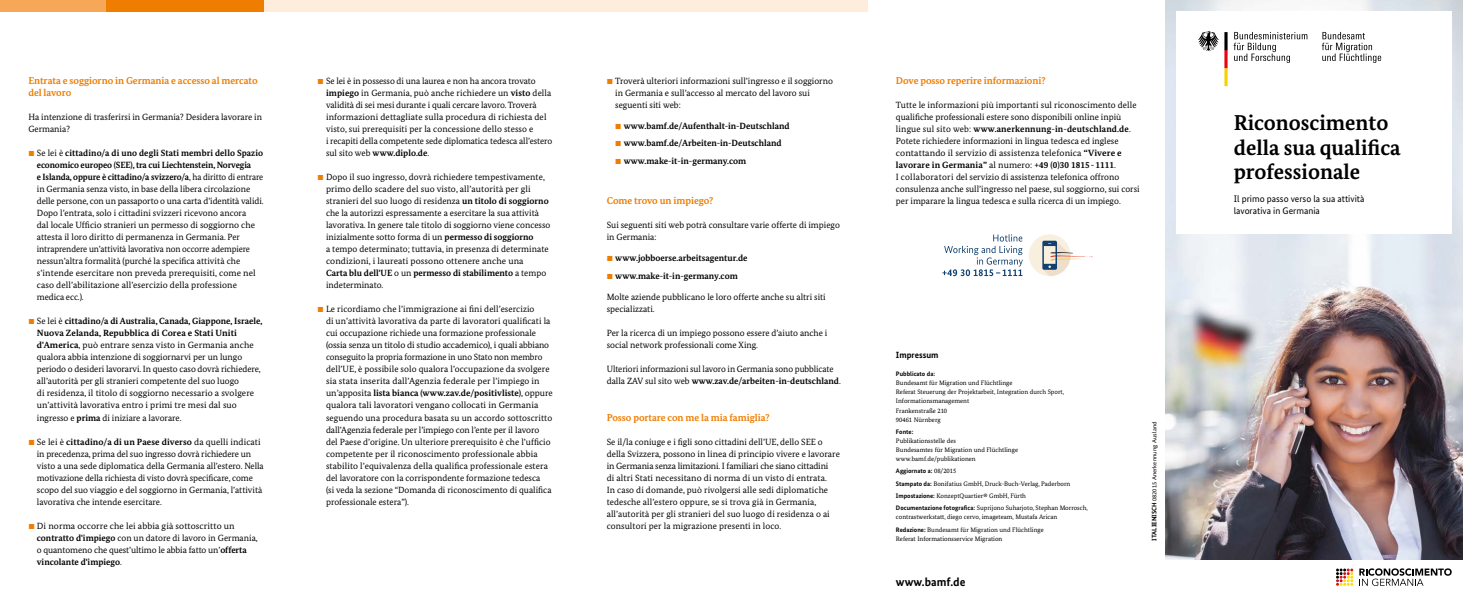
<style>
.page{position:relative;width:1463px;height:596px;background:#fff}
.page>*{position:absolute;margin:0;border:0;box-sizing:border-box;transform-origin:0 0}
.t1{font:700 21.5px/24.5px "Bundes Serif";color:#000}
.t2{font:700 12px "Bundes Sans";color:#000}
.t3{font:700 10px/12px "Bundes Serif";letter-spacing:-.005em;color:#ef7d00}
.t4{font:9.5px/12.5px "Bundes Sans";color:#000}
.t5{font:9px/12px "Bundes Serif";color:#000}
.t6{font:700 9px/17.7px "Bundes Serif";color:#000}
.t7{font:700 9px "Bundes Sans";color:#000}
.t8{font:6.5px/9px "Bundes Serif";color:#000}
.t9{font:700 6.5px "Bundes Sans";color:#000}
.t10{font:6px "Bundes Sans";letter-spacing:.01em;color:#000;scale:1.07 1}
.s1{font-weight:700}
.s2{font-family:"Bundes Serif";font-weight:400}
.s3{font-family:"Bundes Sans";font-weight:700}
.s4{font-size:7.6px}
.s5{font-weight:700;font-size:6.5px}
</style>
<div class="page">
<div style="left:0;top:0;width:108px;height:12px;background:#f6a758"></div>
<img style="left:1165px;top:0;width:298px;height:559px">
<div style="left:1176px;top:11px;width:275px;height:223px;background:#fff"></div>
<svg style="left:1198px;top:31px;width:29px;height:55px"></svg>
<svg style="left:1233px;top:32px;width:74px;height:31px"></svg>
<svg style="left:1322px;top:32px;width:59px;height:31px"></svg>
<div style="left:261px;top:0;width:606px;height:12px;background:#feeddd"></div>
<div style="left:106px;top:0;width:158px;height:12px;background:#ef7d00"></div>
<div style="left:1029px;top:234px;width:41px;height:42px;background:#f8efdf;border-radius:50%"></div>
<img style="left:1070px;top:255px;width:13px;height:2px">
<svg style="left:1083px;top:256px;width:10px;height:4px"></svg>
<img style="left:1070px;top:258px;width:12px;height:2px">
<svg style="left:1042px;top:240px;width:28px;height:36px"></svg>
<svg style="left:942px;top:234px;width:81px;height:42px"></svg>
<svg style="left:1336px;top:568px;width:17px;height:17px"></svg>
<svg style="left:1359px;top:568px;width:92px;height:17px"></svg>
<p class="t3" style="left:28px;top:74px;width:231px">Entrata e soggiorno in Germania e accesso al mercato del lavoro</p>
<p class="t5" style="left:28px;top:111px;width:235px">Ha intenzione di trasferirsi in Germania? Desidera lavorare in<br>Germania?</p>
<p class="t5" style="left:37px;top:147px;width:228px">Se lei è <span class="s1">cittadino/a di uno degli Stati membri dello Spazio economico europeo (SEE), tra cui Liechtenstein, Norvegia<br>e Islanda, oppure è cittadino/a svizzero/a</span>, ha diritto di entrare in Germania senza visto, in base della libera circolazione delle persone, con un passaporto o una carta dʼidentità validi.<br>Dopo lʼentrata, solo i cittadini svizzeri ricevono ancora<br>dal locale Ufficio stranieri un permesso di soggiorno che attesta il loro diritto di permanenza in Germania. Per intraprendere unʼattività lavorativa non occorre adempiere nessunʼaltra formalità (purché la specifica attività che sʼintende esercitare non preveda prerequisiti, come nel caso dellʼabilitazione allʼesercizio della professione medica ecc.).</p>
<p class="t5" style="left:37px;top:315px;width:227px">Se lei è <span class="s1">cittadino/a di Australia, Canada, Giappone, Israele, Nuova Zelanda, Repubblica di Corea e Stati Uniti d'America</span>, può entrare senza visto in Germania anche qualora abbia intenzione di soggiornarvi per un lungo periodo o desideri lavorarvi. In questo caso dovrà richiedere, allʼautorità per gli stranieri competente del suo luogo<br>di residenza, il titolo di soggiorno necessario a svolgere unʼattività lavorativa entro i primi tre mesi dal suo ingresso e <span class="s1">prima</span> di iniziare a lavorare.</p>
<p class="t5" style="left:37px;top:435px;width:228px">Se lei è <span class="s1">cittadino/a di un Paese diverso</span> da quelli indicati in precedenza, prima del suo ingresso dovrà richiedere un visto a una sede diplomatica della Germania allʼestero. Nella motivazione della richiesta di visto dovrà specificare, come scopo del suo viaggio e del soggiorno in Germania, lʼattività lavorativa che intende esercitare.</p>
<p class="t5" style="left:37px;top:519px;width:222px">Di norma occorre che lei abbia già sottoscritto un <span class="s1">contratto d'impiego</span> con un datore di lavoro in Germania, o quantomeno che questʼultimo le abbia fatto unʼ<span class="s1">offerta vincolante d'impiego</span>.</p>
<p class="t5" style="left:326px;top:75px;width:228px">Se lei è in possesso di una laurea e non ha ancora trovato <span class="s1">impiego</span> in Germania, può anche richiedere un <span class="s1">visto</span> della validità di sei mesi durante i quali cercare lavoro. Troverà informazioni dettagliate sulla procedura di richiesta del visto, sui prerequisiti per la concessione dello stesso e<br>i recapiti della competente sede diplomatica tedesca allʼestero sul sito web <span class="s1">www.diplo.de</span>.</p>
<p class="t5" style="left:326px;top:171px;width:226px">Dopo il suo ingresso, dovrà richiedere tempestivamente, primo dello scadere del suo visto, allʼautorità per gli stranieri del suo luogo di residenza <span class="s1">un titolo di soggiorno </span>che la autorizzi espressamente a esercitare la sua attività lavorativa. In genere tale titolo di soggiorno viene concesso inizialmente sotto forma di un <span class="s1">permesso di soggiorno<br></span>a tempo determinato; tuttavia, in presenza di determinate condizioni, i laureati possono ottenere anche una<br><span class="s1">Carta blu dell'UE</span> o un <span class="s1">permesso di stabilimento</span> a tempo indeterminato.</p>
<p class="t5" style="left:326px;top:303px;width:228px">Le ricordiamo che lʼimmigrazione ai fini dellʼesercizio<br>di unʼattività lavorativa da parte di lavoratori qualificati la cui occupazione richiede una formazione professionale (ossia senza un titolo di studio accademico), i quali abbiano conseguito la propria formazione in uno Stato non membro dellʼUE, è possibile solo qualora lʼoccupazione da svolgere sia stata inserita dallʼAgenzia federale per lʼimpiego in unʼapposita <span class="s1">lista bianca (www.zav.de/positivliste)</span>, oppure qualora tali lavoratori vengano collocati in Germania seguendo una procedura basata su un accordo sottoscritto dallʼAgenzia federale per lʼimpiego con lʼente per il lavoro del Paese dʼorigine. Un ulteriore prerequisito è che lʼufficio competente per il riconoscimento professionale abbia stabilito lʼequivalenza della qualifica professionale estera del lavoratore con la corrispondente formazione tedesca<br>(si veda la sezione “Domanda di riconoscimento di qualifica professionale estera”).</p>
<p class="t5" style="left:615px;top:75px;width:219px">Troverà ulteriori informazioni sullʼingresso e il soggiorno in Germania e sullʼaccesso al mercato del lavoro sui seguenti siti web:</p>
<p class="t6" style="left:624px;top:116px;width:167px">www.bamf.de/Aufenthalt-in-Deutschland www.bamf.de/Arbeiten-in-Deutschland www.make-it-in-germany.com</p>
<p class="t3" style="left:607px;top:194px;width:108px">Come trovo un impiego?</p>
<p class="t5" style="left:607px;top:219px;width:235px">Sui seguenti siti web potrà consultare varie offerte di impiego in Germania:</p>
<p class="t6" style="left:615px;top:248px;width:134px">www.jobboerse.arbeitsagentur.de www.make-it-in-germany.com</p>
<p class="t5" style="left:607px;top:291px;width:221px">Molte aziende pubblicano le loro offerte anche su altri siti specializzati.</p>
<p class="t5" style="left:607px;top:327px;width:222px">Per la ricerca di un impiego possono essere dʼaiuto anche i social network professionali come Xing.</p>
<p class="t5" style="left:607px;top:363px;width:236px">Ulteriori informazioni sul lavoro in Germania sono pubblicate dalla ZAV sul sito web <span class="s1">www.zav.de/arbeiten-in-deutschland</span>.</p>
<p class="t3" style="left:607px;top:410px;width:164px">Posso portare con me la mia famiglia?</p>
<p class="t5" style="left:607px;top:435px;width:235px">Se il/la coniuge e i figli sono cittadini dellʼUE, dello SEE o della Svizzera, possono in linea di principio vivere e lavorare in Germania senza limitazioni. I familiari che siano cittadini<br>di altri Stati necessitano di norma di un visto di entrata.<br>In caso di domande, può rivolgersi alle sedi diplomatiche tedesche allʼestero oppure, se si trova già in Germania, allʼautorità per gli stranieri del suo luogo di residenza o ai consultori per la migrazione presenti in loco.</p>
<p class="t3" style="left:896px;top:74px;width:151px">Dove posso reperire informazioni?</p>
<p class="t5" style="left:896px;top:99px;width:245px">Tutte le informazioni più importanti sul riconoscimento delle qualifiche professionali estere sono disponibili online inpiù lingue sul sito web: <span class="s1">www.anerkennung-in-deutschland.de</span>.<br>Potete richiedere informazioni in lingua tedesca ed inglese contattando il servizio di assistenza telefonica <span class="s1">“Vivere e lavorare in Germania”</span> al numero: <span class="s1">+49 (0)30 1815-1111</span>.<br>I collaboratori del servizio di assistenza telefonica offrono consulenza anche sull’ingresso nel paese, sul soggiorno, sui corsi per imparare la lingua tedesca e sulla ricerca di un impiego.</p>
<p class="t7" style="left:896px;top:349px;width:44px">Impressum</p>
<p class="t9" style="left:896px;top:370px;width:41px">Pubblicato da:</p>
<p class="t8" style="left:896px;top:378px;width:170px">Bundesamt für Migration und Flüchtlinge<br>Referat Steuerung der Projektarbeit, Integration durch Sport, Informationsmanagement<br>Frankenstraße 210<br>90461 Nürnberg</p>
<p class="t9" style="left:896px;top:427px;width:19px">Fonte:</p>
<p class="t8" style="left:896px;top:436px;width:124px">Publikationsstelle des<br>Bundesamtes für Migration und Flüchtlinge www.bamf.de/publikationen</p>
<p class="t9" style="left:896px;top:466px;width:62px">Aggiornato a: <span class="s2">08/2015</span></p>
<p class="t8" style="left:896px;top:477px;width:193px;line-height:12.3px"><span class="s3">Stampato da:</span> Bonifatius GmbH, Druck-Buch-Verlag, Paderborn<br><span class="s3">Impostazione:</span> KonzeptQuartier<span class="s4">®</span> GmbH, Fürth<br><span class="s3">Documentazione fotografica:</span> Suprijono Suharjoto, Stephan Morrosch,</p>
<p class="t8" style="left:896px;top:510px;width:163px;line-height:12.3px">contrastwerkstatt, diego cervo, imageteam, Mustafa Arican<br><span class="s3">Redazione:</span> Bundesamt für Migration und Flüchtlinge</p>
<p class="t8" style="left:896px;top:533px;width:108px">Referat Informationsservice Migration</p>
<h2 class="t2" style="left:896px;top:573px;width:71px">www.bamf.de</h2>
<p class="t10" style="left:1150px;top:540px;width:113px;rotate:-90deg"><span class="s5">ITALIENISCH</span> 082015 Anerkennung Ausland</p>
<h1 class="t1" style="left:1233px;top:110px;width:168px">Riconoscimento della sua qualifica professionale</h1>
<p class="t4" style="left:1233px;top:192px;width:132px">Il primo passo verso la sua attività lavorativa in Germania</p>
</div>
